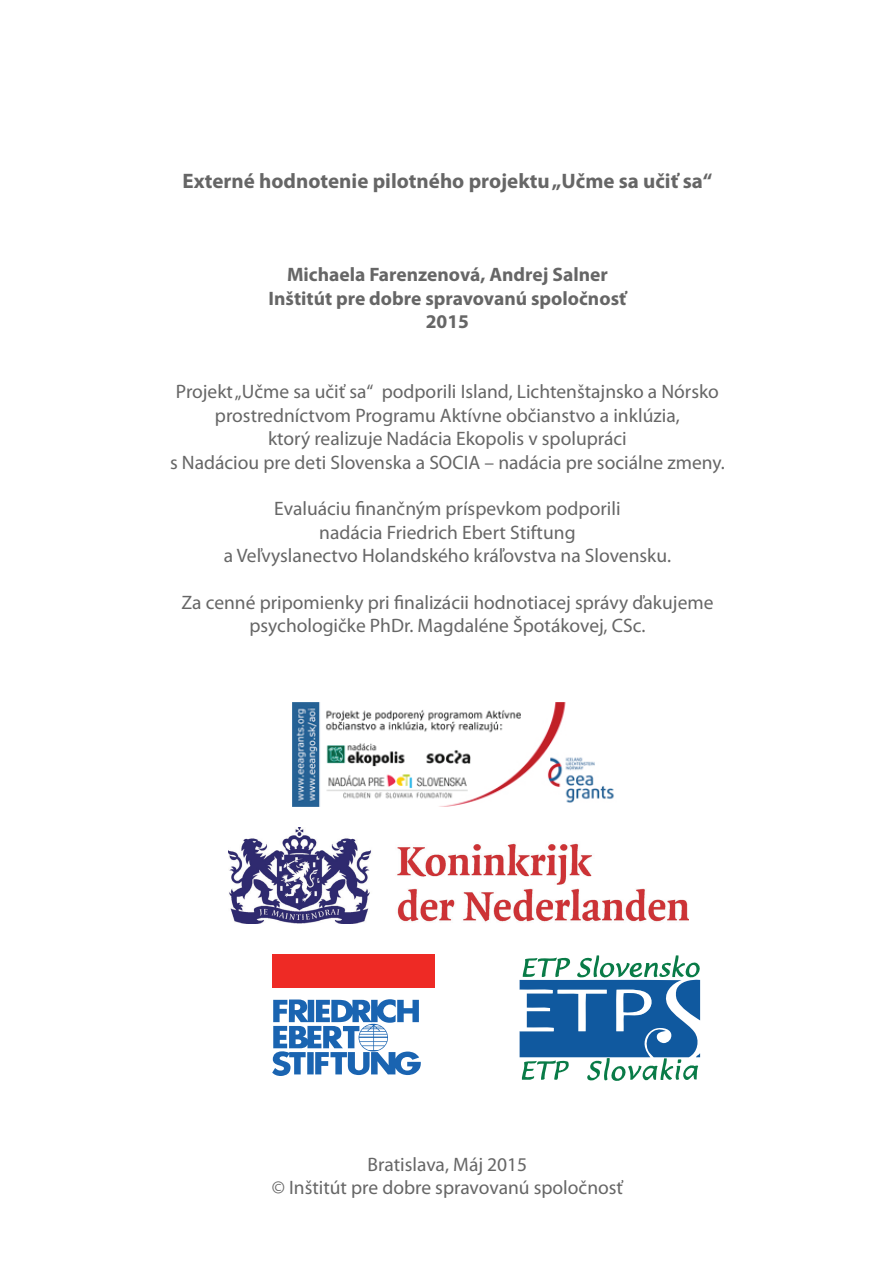
<style>
.page{position:relative;width:893px;height:1263px;background:#fff}
.page>*{position:absolute;margin:0;border:0;box-sizing:border-box;transform-origin:0 0}
.t1{font:700 21px "Myriad Pro";color:#666}
.t2{font:19.5px/23.4px "Myriad Pro";color:#666;text-align:center}
.t3{font:700 19.5px/23.4px "Myriad Pro";color:#666;text-align:center}
</style>
<div class="page">
<svg style="left:520px;top:955px;width:181px;height:126px"></svg>
<svg style="left:272px;top:999px;width:149px;height:77px"></svg>
<div style="left:272px;top:954px;width:163px;height:34px;background:#ee2a25"></div>
<img style="left:292px;top:702px;width:322px;height:105px">
<img style="left:229px;top:828px;width:460px;height:95px">
<p class="t1" style="left:182px;top:167px;width:531px">Externé hodnotenie pilotného projektu „Učme sa učiť sa“</p>
<p class="t3" style="left:269px;top:263px;width:359px">Michaela Farenzenová, Andrej Salner<br>Inštitút pre dobre spravovanú spoločnosť<br>2015</p>
<p class="t2" style="left:170px;top:380px;width:556px">Projekt „Učme sa učiť sa“ podporili Island, Lichtenštajnsko a Nórsko prostredníctvom Programu Aktívne občianstvo a inklúzia,<br>ktorý realizuje Nadácia Ekopolis v spolupráci<br>s Nadáciou pre deti Slovenska a SOCIA – nadácia pre sociálne zmeny.</p>
<p class="t2" style="left:224px;top:497px;width:449px">Evaluáciu finančným príspevkom podporili<br>nadácia Friedrich Ebert Stiftung<br>a Veľvyslanectvo Holandského kráľovstva na Slovensku.</p>
<p class="t2" style="left:181px;top:590px;width:533px">Za cenné pripomienky pri finalizácii hodnotiacej správy ďakujeme psychologičke PhDr. Magdaléne Špotákovej, CSc.</p>
<p class="t2" style="left:272px;top:1152px;width:353px">Bratislava, Máj 2015<br>© Inštitút pre dobre spravovanú spoločnosť</p>
</div>
